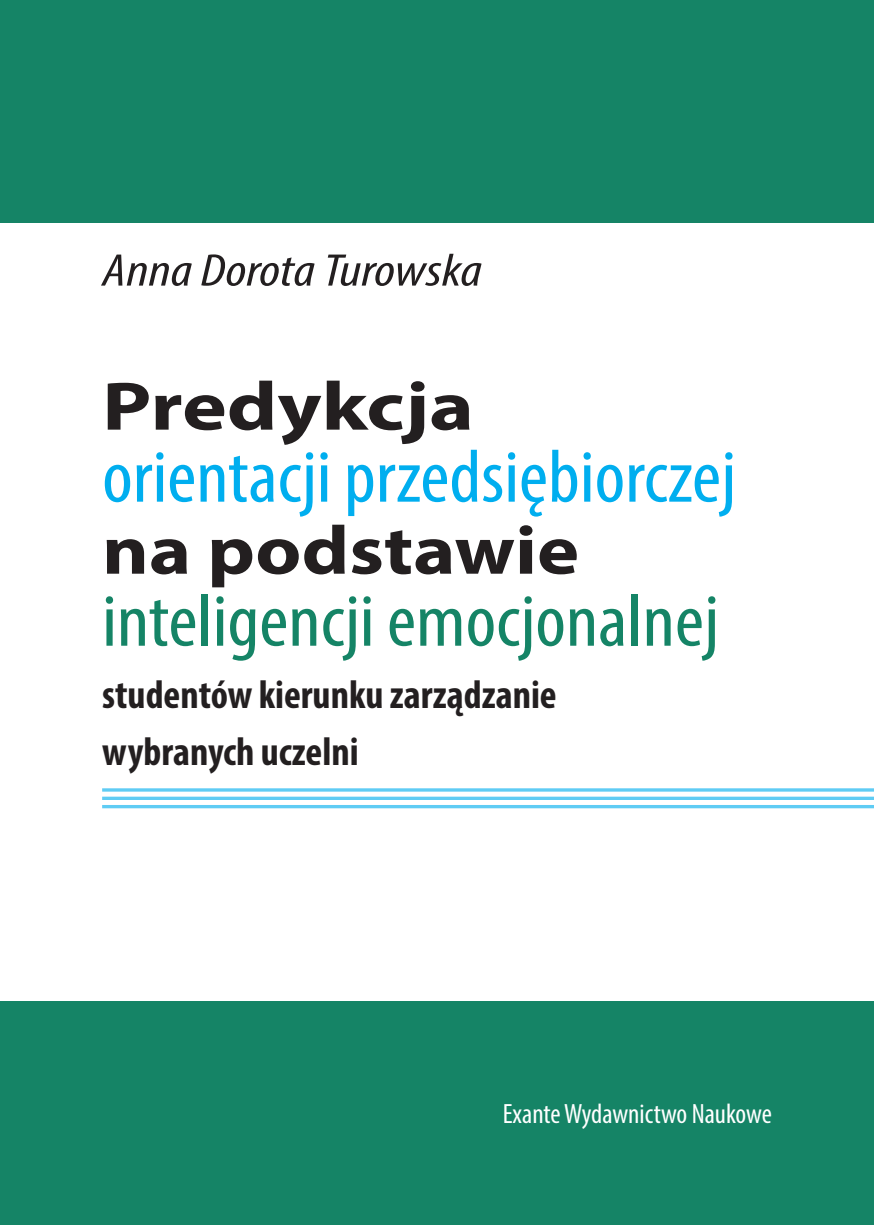
<style>
.page{position:relative;width:874px;height:1225px;background:#fff}
.page>*{position:absolute;margin:0;border:0;box-sizing:border-box;transform-origin:0 0}
.t1{font:condensed 75px "Myriad Pro";color:#00aeef;scale:1.06 1}
.t2{font:condensed 75px "Myriad Pro";color:#158466;scale:1.06 1}
.t3{font:700 69px "Myriad Pro";color:#231f20;scale:1.16 1}
.t4{font:700 69px "Myriad Pro";color:#231f20;scale:1.23 1}
.t5{font:italic condensed 46px "Myriad Pro";color:#231f20;scale:1.23 1}
.t6{font:700 condensed 40px "Myriad Pro";color:#231f20}
.Tekst_glowny{font:condensed 28px "Myriad Pro";color:#fff}
</style>
<div class="page">
<div style="left:0;top:0;width:873px;height:222px;background:#158466"></div>
<div style="left:0;top:1002px;width:873px;height:223px;background:#158466"></div>
<hr style="left:102px;top:788px;width:771px;height:3px;background:#00aeef">
<svg style="left:102px;top:796px;width:771px;height:4px;background:#79d4f5"></svg>
<hr style="left:102px;top:805px;width:771px;height:3px;background:#00aeef">
<p class="t5" style="left:102px;top:243px;width:310px">Anna Dorota Turowska</p>
<p class="t4" style="left:102px;top:361px;width:303px">Predykcja</p>
<p class="t1" style="left:102px;top:431px;width:599px">orientacji przedsiębiorczej</p>
<p class="t3" style="left:102px;top:505px;width:412px">na podstawie</p>
<p class="t2" style="left:102px;top:575px;width:583px">inteligencji emocjonalnej</p>
<p class="t6" style="left:102px;top:669px;width:456px">studentów kierunku zarządzanie</p>
<p class="t6" style="left:102px;top:727px;width:258px">wybranych uczelni</p>
<p class="Tekst_glowny" style="left:502px;top:1096px;width:270px">Exante Wydawnictwo Naukowe</p>
</div>
